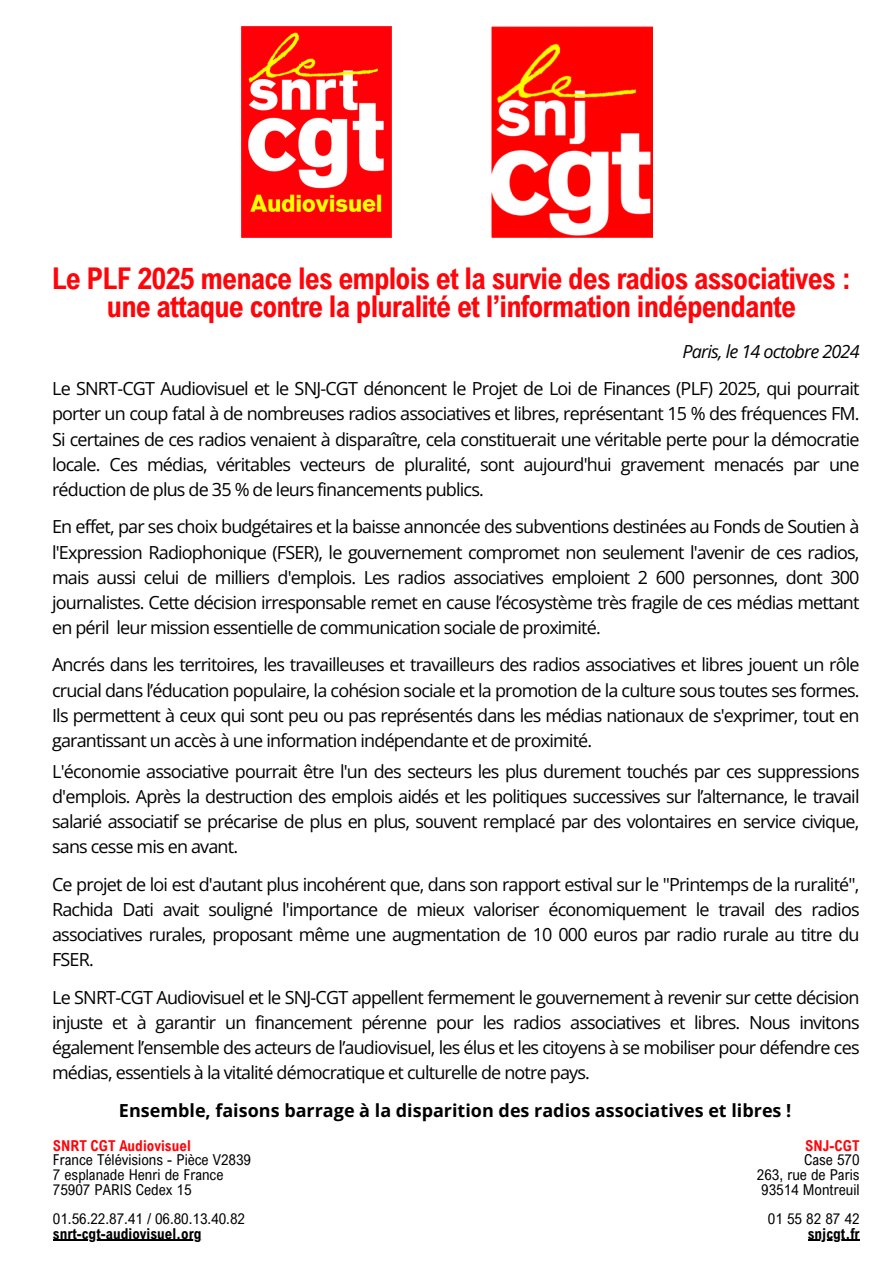
<style>
.page{position:relative;width:894px;height:1264px;background:#fff}
.page>*{position:absolute;margin:0;border:0;box-sizing:border-box;transform-origin:0 0}
.t1{font:700 30px/28.2px "Arial Nova Cond";letter-spacing:-.03em;color:#ff0409;text-align:center}
.t2{font:18px/25px "Open Sans";letter-spacing:-.045em;color:#000;text-align:justify}
.t3{font:700 18px "Open Sans";color:#000}
.t4{font:italic 18px "Open Sans";letter-spacing:-.045em;color:#000}
.t5{font:15px "Arial Nova Cond";color:#000}
.t6{font:700 15px "Arial Nova Cond";color:#000}
.t7{font:700 15px "Arial Nova Cond";color:#ff0409}
</style>
<div class="page">
<img style="left:241px;top:26px;width:150px;height:212px">
<img style="left:491px;top:26px;width:161px;height:212px">
<hr style="left:53px;top:1239px;width:148px;height:1px;background:#000">
<hr style="left:807px;top:1239px;width:52px;height:1px;background:#000">
<h2 class="t1" style="left:52px;top:263px;width:801px">Le PLF 2025 menace les emplois et la survie des radios associatives : une attaque contre la pluralité et l’information indépendante</h2>
<p class="t4" style="left:682px;top:338px;width:178px">Paris, le 14 octobre 2024</p>
<p class="t2" style="left:52px;top:376px;width:808px">Le SNRT-CGT Audiovisuel et le SNJ-CGT dénoncent le Projet de Loi de Finances (PLF) 2025, qui pourrait porter un coup fatal à de nombreuses radios associatives et libres, représentant 15 % des fréquences FM.<br>Si certaines de ces radios venaient à disparaître, cela constituerait une véritable perte pour la démocratie locale. Ces médias, véritables vecteurs de pluralité, sont aujourd'hui gravement menacés par une réduction de plus de 35 % de leurs financements publics.</p>
<h1 class="t2" style="left:52px;top:514px;width:808px">En effet, par ses choix budgétaires et la baisse annoncée des subventions destinées au Fonds de Soutien à l'Expression Radiophonique (FSER), le gouvernement compromet non seulement l'avenir de ces radios, mais aussi celui de milliers d'emplois. Les radios associatives emploient 2 600 personnes, dont 300 journalistes. Cette décision irresponsable remet en cause l’écosystème très fragile de ces médias mettant en péril leur mission essentielle de communication sociale de proximité.</h1>
<h3 class="t2" style="left:52px;top:652px;width:808px">Ancrés dans les territoires, les travailleuses et travailleurs des radios associatives et libres jouent un rôle crucial dans l’éducation populaire, la cohésion sociale et la promotion de la culture sous toutes ses formes.<br>Ils permettent à ceux qui sont peu ou pas représentés dans les médias nationaux de s'exprimer, tout en garantissant un accès à une information indépendante et de proximité.</h3>
<h3 class="t2" style="left:52px;top:758px;width:808px">L'économie associative pourrait être l'un des secteurs les plus durement touchés par ces suppressions d'emplois. Après la destruction des emplois aidés et les politiques successives sur l’alternance, le travail salarié associatif se précarise de plus en plus, souvent remplacé par des volontaires en service civique, sans cesse mis en avant.</h3>
<h3 class="t2" style="left:52px;top:871px;width:808px">Ce projet de loi est d'autant plus incohérent que, dans son rapport estival sur le "Printemps de la ruralité", Rachida Dati avait souligné l'importance de mieux valoriser économiquement le travail des radios associatives rurales, proposant même une augmentation de 10 000 euros par radio rurale au titre du FSER.</h3>
<h3 class="t2" style="left:52px;top:984px;width:808px">Le SNRT-CGT Audiovisuel et le SNJ-CGT appellent fermement le gouvernement à revenir sur cette décision injuste et à garantir un financement pérenne pour les radios associatives et libres. Nous invitons également l’ensemble des acteurs de l’audiovisuel, les élus et les citoyens à se mobiliser pour défendre ces médias, essentiels à la vitalité démocratique et culturelle de notre pays.</h3>
<h3 class="t3" style="left:119px;top:1097px;width:673px">Ensemble, faisons barrage à la disparition des radios associatives et libres !</h3>
<p class="t7" style="left:53px;top:1135px;width:139px">SNRT CGT Audiovisuel</p>
<p class="t5" style="left:53px;top:1150px;width:200px">France Télévisions - Pièce V2839</p>
<p class="t5" style="left:53px;top:1165px;width:172px">7 esplanade Henri de France</p>
<p class="t5" style="left:53px;top:1179px;width:140px">75907 PARIS Cedex 15</p>
<p class="t5" style="left:53px;top:1209px;width:194px">01.56.22.87.41 / 06.80.13.40.82</p>
<p class="t6" style="left:53px;top:1223px;width:150px">snrt-cgt-audiovisuel.org</p>
<p class="t7" style="left:805px;top:1135px;width:56px">SNJ-CGT</p>
<p class="t5" style="left:803px;top:1150px;width:57px">Case 570</p>
<p class="t5" style="left:756px;top:1165px;width:104px">263, rue de Paris</p>
<p class="t5" style="left:761px;top:1179px;width:100px">93514 Montreuil</p>
<p class="t5" style="left:767px;top:1209px;width:93px">01 55 82 87 42</p>
<p class="t6" style="left:807px;top:1223px;width:53px">snjcgt.fr</p>
</div>
